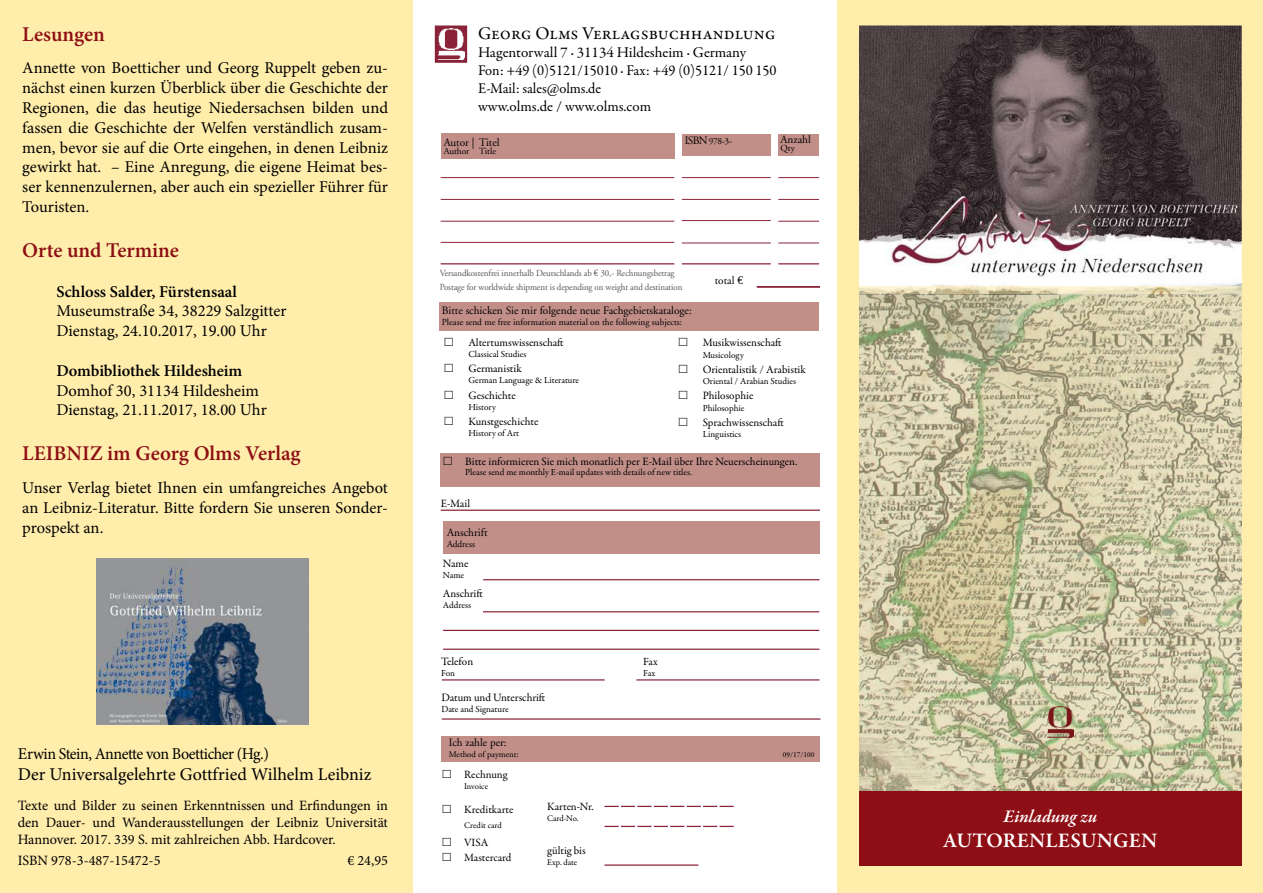
<style>
.page{position:relative;width:1263px;height:893px;background:#fff}
.page>*{position:absolute;margin:0;border:0;box-sizing:border-box;transform-origin:0 0}
.t1{font:600 21px "Minion Pro";color:#8d0e14}
.t2{font:600 21px "Garamond Premr Pro";letter-spacing:.005em;color:#fff}
.t3{font:18px "Minion Pro";color:#000}
.t4{font:18px "Garamond Premr Pro";color:#000}
.t5{font:italic 600 18px "Garamond Premr Pro";color:#fff}
.t6{font:16.5px/19.8px "Minion Pro";color:#000;text-align:justify}
.t7{font:600 16.5px "Minion Pro";color:#000}
.t8{font:16.5px "Minion Pro";letter-spacing:-.03em;color:#000}
.t9{font:15px/18px "Garamond Premr Pro";letter-spacing:-.005em;color:#000}
.t10{font:14.25px/16.8px "Minion Pro";color:#000;text-align:justify}
.t11{font:11.25px/14.7px "Garamond Premr Pro";letter-spacing:-.005em;color:#000}
.t12{font:11.25px "Adobe Garamond";color:#000}
.t13{font:10.95px "Garamond Premr Pro";color:#000}
.t14{font:9.3px "Garamond Premr Pro";letter-spacing:-.005em;color:#000}
.t15{font:9.3px/13.5px "Adobe Garamond";letter-spacing:-.01em;color:#58585a;scale:.96 1}
.t16{font:9.3px "Adobe Garamond";color:#000}
.t17{font:8.7px "Garamond Premr Pro";letter-spacing:-.01em;color:#000}
.t18{font:8.7px "Adobe Garamond";color:#000}
.t19{font:7.5px "Garamond Premr Pro";color:#000}
.s1{font-size:11.25px}
.s2{font-family:"Euro Serif"}
</style>
<div class="page">
<div style="left:838px;top:0;width:425px;height:893px;background:#ffedac"></div>
<div style="left:440px;top:302px;width:379px;height:28px;background:#c28e88"></div>
<div style="left:682px;top:134px;width:89px;height:21px;background:#c28e88"></div>
<div style="left:441px;top:134px;width:233px;height:25px;background:#c28e88"></div>
<hr style="left:441px;top:263px;width:233px;height:1px;background:#892337">
<hr style="left:682px;top:263px;width:89px;height:1px;background:#892337">
<div style="left:778px;top:134px;width:41px;height:21px;background:#c28e88"></div>
<hr style="left:441px;top:177px;width:233px;height:1px;background:#892337">
<hr style="left:682px;top:177px;width:89px;height:1px;background:#892337">
<hr style="left:778px;top:177px;width:41px;height:1px;background:#892337">
<hr style="left:778px;top:263px;width:41px;height:1px;background:#892337">
<hr style="left:757px;top:286px;width:63px;height:1px;background:#892337">
<hr style="left:757px;top:287px;width:63px;height:1px;background:#892337">
<div style="left:441px;top:453px;width:379px;height:34px;background:#c28e88"></div>
<hr style="left:441px;top:510px;width:379px;height:1px;background:#892337">
<hr style="left:441px;top:199px;width:233px;height:1px;background:#892337">
<hr style="left:682px;top:199px;width:89px;height:1px;background:#892337">
<hr style="left:778px;top:199px;width:41px;height:1px;background:#892337">
<hr style="left:441px;top:221px;width:233px;height:1px;background:#892337">
<hr style="left:682px;top:220px;width:89px;height:1px;background:#892337">
<hr style="left:778px;top:221px;width:41px;height:1px;background:#892337">
<hr style="left:441px;top:242px;width:233px;height:1px;background:#892337">
<hr style="left:682px;top:243px;width:89px;height:1px;background:#892337">
<hr style="left:778px;top:243px;width:41px;height:1px;background:#892337">
<div style="left:442px;top:736px;width:378px;height:25px;background:#c28e88"></div>
<hr style="left:604px;top:864px;width:94px;height:2px;background:#892337">
<svg style="left:604px;top:826px;width:130px;height:1px"></svg>
<svg style="left:604px;top:806px;width:130px;height:1px"></svg>
<div style="left:443px;top:522px;width:376px;height:32px;background:#c28e88"></div>
<hr style="left:442px;top:679px;width:163px;height:1px;background:#892337">
<hr style="left:442px;top:718px;width:378px;height:2px;background:#892337">
<hr style="left:483px;top:579px;width:336px;height:1px;background:#892337">
<hr style="left:483px;top:611px;width:336px;height:1px;background:#892337">
<hr style="left:443px;top:630px;width:376px;height:1px;background:#892337">
<hr style="left:636px;top:679px;width:183px;height:1px;background:#892337">
<hr style="left:443px;top:649px;width:376px;height:1px;background:#892337">
<svg style="left:438px;top:29px;width:26px;height:31px"></svg>
<img style="left:439px;top:29px;width:25px;height:30px">
<div style="left:435px;top:26px;width:32px;height:37px;border:2px solid #892337"></div>
<img style="left:859px;top:286px;width:383px;height:505px">
<div style="left:859px;top:791px;width:383px;height:75px;background:#8d0e14"></div>
<img style="left:1047px;top:706px;width:26px;height:32px">
<img style="left:859px;top:26px;width:383px;height:260px">
<div style="left:0;top:0;width:412px;height:893px;background:#ffedac"></div>
<img style="left:97px;top:558px;width:212px;height:167px">
<p class="t1" style="left:22px;top:20px;width:84px">Lesungen</p>
<p class="t6" style="left:22px;top:58px;width:367px">Annette von Boetticher und Georg Ruppelt geben zu&shy;nächst einen kurzen Überblick über die Geschichte der Regionen, die das heutige Niedersachsen bilden und fassen die Geschichte der Welfen verständlich zusam&shy;men, bevor sie auf die Orte eingehen, in denen Leibniz gewirkt hat. – Eine Anregung, die eigene Heimat bes&shy;ser kennenzulernen, aber auch ein spezieller Führer für Touristen.</p>
<p class="t1" style="left:22px;top:236px;width:158px">Orte und Termine</p>
<p class="t7" style="left:56px;top:280px;width:182px">Schloss Salder, Fürstensaal</p>
<p class="t6" style="left:56px;top:301px;width:232px">Museumstraße 34, 38229 Salzgitter<br>Dienstag, 24.10.2017, 19.00 Uhr</p>
<p class="t7" style="left:56px;top:359px;width:188px">Dombibliothek Hildesheim</p>
<p class="t6" style="left:56px;top:380px;width:212px">Domhof 30, 31134 Hildesheim<br>Dienstag, 21.11.2017, 18.00 Uhr</p>
<p class="t1" style="left:22px;top:439px;width:280px">LEIBNIZ im Georg Olms Verlag</p>
<p class="t6" style="left:22px;top:478px;width:367px">Unser Verlag bietet Ihnen ein umfangreiches Angebot an Leibniz-Literatur. Bitte fordern Sie unseren Sonder&shy;prospekt an.</p>
<p class="t8" style="left:18px;top:743px;width:253px">Erwin Stein, Annette von Boetticher (Hg.)</p>
<p class="t3" style="left:18px;top:762px;width:355px">Der Universalgelehrte Gottfried Wilhelm Leibniz</p>
<p class="t10" style="left:18px;top:797px;width:372px">Texte und Bilder zu seinen Erkenntnissen und Erfindungen in den Dauer- und Wanderausstellungen der Leibniz Universität Hannover. 2017. 339 S. mit zahlreichen Abb. Hardcover.</p>
<p class="t10" style="left:18px;top:852px;width:144px">ISBN 978-3-487-15472-5</p>
<p class="t10" style="left:347px;top:852px;width:42px">€ 24,95</p>
<p class="t4" style="left:478px;top:23px;width:299px">Georg Olms Verlagsbuchhandlung</p>
<p class="t9" style="left:478px;top:44px;width:300px">Hagentorwall 7 · 31134 Hildesheim · Germany<br>Fon: +49 (0)5121/15010 · Fax: +49 (0)5121/ 150 150<br>E-Mail: sales@olms.de<br>www.olms.de / www.olms.com</p>
<p class="t12" style="left:444px;top:136px;width:57px">Autor | Titel</p>
<p class="t16" style="left:444px;top:147px;width:27px">Author</p>
<p class="t16" style="left:479px;top:147px;width:19px">Title</p>
<p class="t16" style="left:685px;top:136px;width:49px"><span class="s1">ISBN</span> 978-3-</p>
<p class="t12" style="left:780px;top:133px;width:32px">Anzahl</p>
<p class="t16" style="left:780px;top:144px;width:16px">Qty</p>
<p class="t15" style="left:440px;top:267px;width:254px">Versandkostenfrei innerhalb Deutschlands ab <span class="s2">€</span> 30,- Rechnungsbetrag<br>Postage for worldwide shipment is depending on weight and destination</p>
<p class="t12" style="left:442px;top:305px;width:251px">Bitte schicken Sie mir folgende neue Fachgebietskataloge:</p>
<p class="t16" style="left:442px;top:317px;width:242px">Please send me free information material on the following subjects:</p>
<p class="t11" style="left:468px;top:335px;width:97px">Altertumswissenschaft</p>
<p class="t14" style="left:468px;top:348px;width:59px">Classical Studies</p>
<p class="t11" style="left:468px;top:362px;width:55px">Germanistik</p>
<p class="t14" style="left:468px;top:375px;width:112px">German Language &amp; Literature</p>
<p class="t11" style="left:468px;top:388px;width:49px">Geschichte</p>
<p class="t14" style="left:468px;top:401px;width:29px">History</p>
<p class="t11" style="left:468px;top:414px;width:72px">Kunstgeschichte</p>
<p class="t14" style="left:468px;top:428px;width:52px">History of Art</p>
<p class="t12" style="left:715px;top:274px;width:30px">total <span class="s2">€</span></p>
<p class="t11" style="left:703px;top:336px;width:80px">Musikwissenschaft</p>
<p class="t14" style="left:703px;top:349px;width:43px">Musicology</p>
<p class="t11" style="left:703px;top:362px;width:105px">Orientalistik / Arabistik</p>
<p class="t14" style="left:703px;top:376px;width:95px">Oriental / Arabian Studies</p>
<p class="t11" style="left:703px;top:389px;width:52px">Philosophie</p>
<p class="t14" style="left:703px;top:402px;width:43px">Philosophie</p>
<p class="t11" style="left:703px;top:415px;width:83px">Sprachwissenschaft</p>
<p class="t14" style="left:703px;top:428px;width:40px">Linguistics</p>
<p class="t11" style="left:465px;top:454px;width:334px">Bitte informieren Sie mich monatlich per E-Mail über Ihre Neuerscheinungen.</p>
<p class="t14" style="left:465px;top:467px;width:228px">Please send me monthly E-mail updates with details of new titles.</p>
<p class="t11" style="left:441px;top:496px;width:31px">E-Mail</p>
<p class="t12" style="left:447px;top:526px;width:42px">Anschrift</p>
<p class="t16" style="left:447px;top:539px;width:29px">Address</p>
<p class="t11" style="left:443px;top:556px;width:27px">Name</p>
<p class="t14" style="left:443px;top:569px;width:23px">Name</p>
<p class="t11" style="left:443px;top:586px;width:42px">Anschrift</p>
<p class="t14" style="left:443px;top:599px;width:30px">Address</p>
<p class="t11" style="left:441px;top:654px;width:34px">Telefon</p>
<p class="t14" style="left:441px;top:667px;width:15px">Fon</p>
<p class="t11" style="left:441px;top:691px;width:106px">Datum und Unterschrift</p>
<p class="t14" style="left:441px;top:704px;width:69px">Date and Signature</p>
<p class="t12" style="left:449px;top:737px;width:59px">Ich zahle per:</p>
<p class="t18" style="left:449px;top:749px;width:71px">Method of payment:</p>
<p class="t11" style="left:464px;top:767px;width:45px">Rechnung</p>
<p class="t17" style="left:464px;top:781px;width:25px">Invoice</p>
<p class="t11" style="left:464px;top:802px;width:51px">Kreditkarte</p>
<p class="t17" style="left:464px;top:820px;width:39px">Credit card</p>
<p class="t11" style="left:464px;top:836px;width:49px">VISA<br>Mastercard</p>
<p class="t11" style="left:547px;top:799px;width:48px">Karten-Nr.</p>
<p class="t17" style="left:547px;top:813px;width:33px">Card-No.</p>
<p class="t11" style="left:547px;top:844px;width:40px">gültig bis</p>
<p class="t17" style="left:547px;top:857px;width:32px">Exp. date</p>
<p class="t13" style="left:643px;top:655px;width:16px">Fax</p>
<p class="t14" style="left:643px;top:667px;width:14px">Fax</p>
<p class="t19" style="left:783px;top:750px;width:33px">09/17/100</p>
<p class="t5" style="left:1003px;top:805px;width:95px">Einladung zu</p>
<p class="t2" style="left:943px;top:828px;width:216px">AUTORENLESUNGEN</p>
</div>
